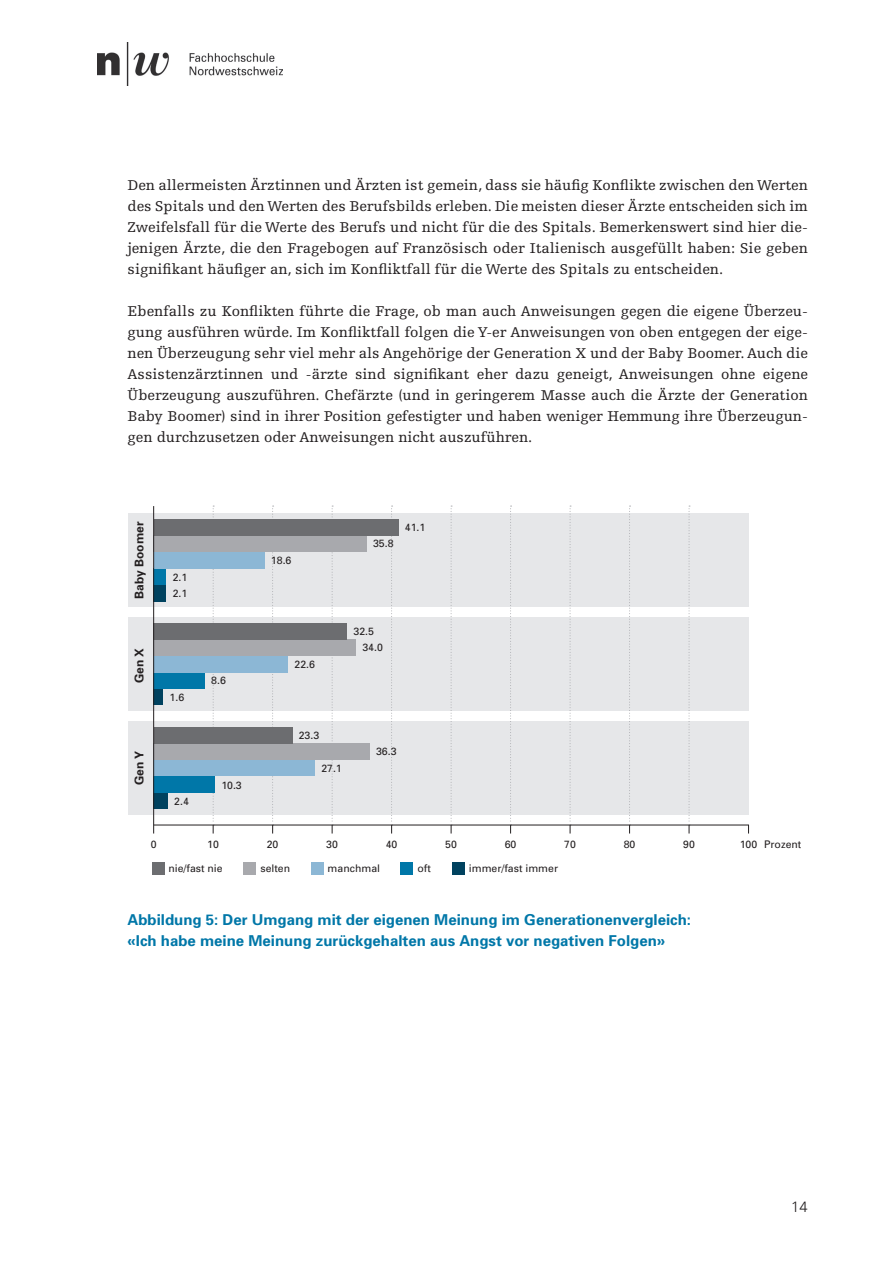
<style>
.page{position:relative;width:893px;height:1263px;background:#fff}
.page>*{position:absolute;margin:0;border:0;box-sizing:border-box;transform-origin:0 0}
.t1{font:15px/21px "Egyptienne F";color:#231f20;text-align:justify}
.t2{font:700 15px/21px "Univers";color:#0077a8}
.t3{font:300 15px "Univers";color:#231f20}
.t4{font:700 12px "Univers";color:#231f20}
.t5{font:10.5px/16.8px "Univers";color:#231f20}
</style>
<div class="page">
<img style="left:97px;top:43px;width:186px;height:42px">
<div style="left:128px;top:513px;width:620px;height:94px;background:#e6e7e9"></div>
<div style="left:128px;top:617px;width:620px;height:94px;background:#e6e7e9"></div>
<div style="left:128px;top:721px;width:620px;height:94px;background:#e6e7e9"></div>
<div style="left:152px;top:862px;width:13px;height:13px;background:#6c6d70"></div>
<div style="left:311px;top:862px;width:12px;height:13px;background:#8cb7d5"></div>
<div style="left:452px;top:862px;width:13px;height:13px;background:#00425f"></div>
<div style="left:243px;top:862px;width:13px;height:13px;background:#a8a9ad"></div>
<div style="left:400px;top:862px;width:13px;height:13px;background:#0077a8"></div>
<div style="left:154px;top:585px;width:12px;height:16px;background:#00425f"></div>
<div style="left:154px;top:689px;width:9px;height:16px;background:#00425f"></div>
<div style="left:154px;top:792px;width:14px;height:17px;background:#00425f"></div>
<div style="left:154px;top:568px;width:12px;height:17px;background:#0077a8"></div>
<div style="left:154px;top:672px;width:51px;height:17px;background:#0077a8"></div>
<div style="left:154px;top:776px;width:61px;height:16px;background:#0077a8"></div>
<div style="left:154px;top:552px;width:110px;height:16px;background:#8cb7d5"></div>
<div style="left:154px;top:656px;width:134px;height:16px;background:#8cb7d5"></div>
<div style="left:154px;top:760px;width:161px;height:16px;background:#8cb7d5"></div>
<div style="left:154px;top:535px;width:213px;height:17px;background:#a8a9ad"></div>
<div style="left:154px;top:639px;width:202px;height:17px;background:#a8a9ad"></div>
<div style="left:154px;top:743px;width:216px;height:17px;background:#a8a9ad"></div>
<div style="left:154px;top:519px;width:244px;height:16px;background:#6c6d70"></div>
<div style="left:154px;top:623px;width:193px;height:16px;background:#6c6d70"></div>
<div style="left:154px;top:727px;width:138px;height:16px;background:#6c6d70"></div>
<hr style="left:154px;top:825px;width:595px;height:1px;background:#231f20">
<hr style="left:153px;top:506px;width:1px;height:319px;background:#231f20">
<svg style="left:629px;top:506px;width:2px;height:327px"></svg>
<svg style="left:510px;top:506px;width:2px;height:327px"></svg>
<svg style="left:391px;top:506px;width:2px;height:327px"></svg>
<svg style="left:272px;top:506px;width:2px;height:327px"></svg>
<svg style="left:213px;top:506px;width:1px;height:327px"></svg>
<svg style="left:332px;top:506px;width:1px;height:327px"></svg>
<svg style="left:451px;top:506px;width:1px;height:327px"></svg>
<svg style="left:570px;top:506px;width:1px;height:327px"></svg>
<svg style="left:689px;top:506px;width:1px;height:327px"></svg>
<p class="t1" style="left:128px;top:175px;width:682px">Den allermeisten Ärztinnen und Ärzten ist gemein, dass sie häufig Konflikte zwischen den Werten des Spitals und den Werten des Berufsbilds erleben. Die meisten dieser Ärzte entscheiden sich im Zweifelsfall für die Werte des Berufs und nicht für die des Spitals. Bemerkenswert sind hier die&shy;jenigen Ärzte, die den Fragebogen auf Französisch oder Italienisch ausgefüllt haben: Sie geben signifikant häufiger an, sich im Konfliktfall für die Werte des Spitals zu entscheiden.</p>
<p class="t1" style="left:128px;top:301px;width:682px">Ebenfalls zu Konflikten führte die Frage, ob man auch Anweisungen gegen die eigene Überzeu&shy;gung ausführen würde. Im Konfliktfall folgen die Y-er Anweisungen von oben entgegen der eige&shy;nen Überzeugung sehr viel mehr als Angehörige der Generation X und der Baby Boomer. Auch die Assistenzärztinnen und -ärzte sind signifikant eher dazu geneigt, Anweisungen ohne eigene Überzeugung auszuführen. Chefärzte (und in geringerem Masse auch die Ärzte der Generation Baby Boomer) sind in ihrer Position gefestigter und haben weniger Hemmung ihre Überzeugun&shy;gen durchzusetzen oder Anweisungen nicht auszuführen.</p>
<p class="t4" style="left:132px;top:599px;width:79px;rotate:-90deg">Baby Boomer</p>
<p class="t4" style="left:132px;top:683px;width:37px;rotate:-90deg">Gen X</p>
<p class="t4" style="left:132px;top:785px;width:36px;rotate:-90deg">Gen Y</p>
<p class="t5" style="left:173px;top:568px;width:16px">2.1<br>2.1</p>
<p class="t5" style="left:170px;top:689px;width:16px">1.6</p>
<p class="t5" style="left:211px;top:672px;width:16px">8.6</p>
<p class="t5" style="left:174px;top:792px;width:16px">2.4</p>
<p class="t5" style="left:221px;top:776px;width:22px">10.3</p>
<p class="t5" style="left:271px;top:552px;width:22px">18.6</p>
<p class="t5" style="left:295px;top:656px;width:22px">22.6</p>
<p class="t5" style="left:373px;top:535px;width:22px">35.8</p>
<p class="t5" style="left:405px;top:518px;width:22px">41.1</p>
<p class="t5" style="left:362px;top:623px;width:22px;line-height:16.2px;text-indent:-9px">32.5<br>34.0</p>
<p class="t5" style="left:299px;top:726px;width:22px">23.3</p>
<p class="t5" style="left:321px;top:759px;width:22px">27.1</p>
<p class="t5" style="left:376px;top:742px;width:22px">36.3</p>
<p class="t5" style="left:151px;top:836px;width:7px">0</p>
<p class="t5" style="left:207px;top:836px;width:13px">10</p>
<p class="t5" style="left:267px;top:836px;width:13px">20</p>
<p class="t5" style="left:326px;top:836px;width:13px">30</p>
<p class="t5" style="left:386px;top:836px;width:13px">40</p>
<p class="t5" style="left:445px;top:836px;width:13px">50</p>
<p class="t5" style="left:505px;top:836px;width:13px">60</p>
<p class="t5" style="left:564px;top:836px;width:13px">70</p>
<p class="t5" style="left:624px;top:836px;width:13px">80</p>
<p class="t5" style="left:683px;top:836px;width:13px">90</p>
<p class="t5" style="left:740px;top:836px;width:19px">100</p>
<p class="t5" style="left:168px;top:860px;width:56px">nie/fast nie</p>
<p class="t5" style="left:260px;top:860px;width:31px">selten</p>
<p class="t5" style="left:328px;top:860px;width:54px">manchmal</p>
<p class="t5" style="left:417px;top:860px;width:15px">oft</p>
<p class="t5" style="left:469px;top:860px;width:91px">immer/fast immer</p>
<p class="t5" style="left:764px;top:836px;width:39px">Prozent</p>
<p class="t2" style="left:128px;top:909px;width:565px">Abbildung 5: Der Umgang mit der eigenen Meinung im Generationenvergleich: «Ich habe meine Meinung zurückgehalten aus Angst vor negativen Folgen»</p>
<p class="t3" style="left:791px;top:1197px;width:18px">14</p>
</div>
